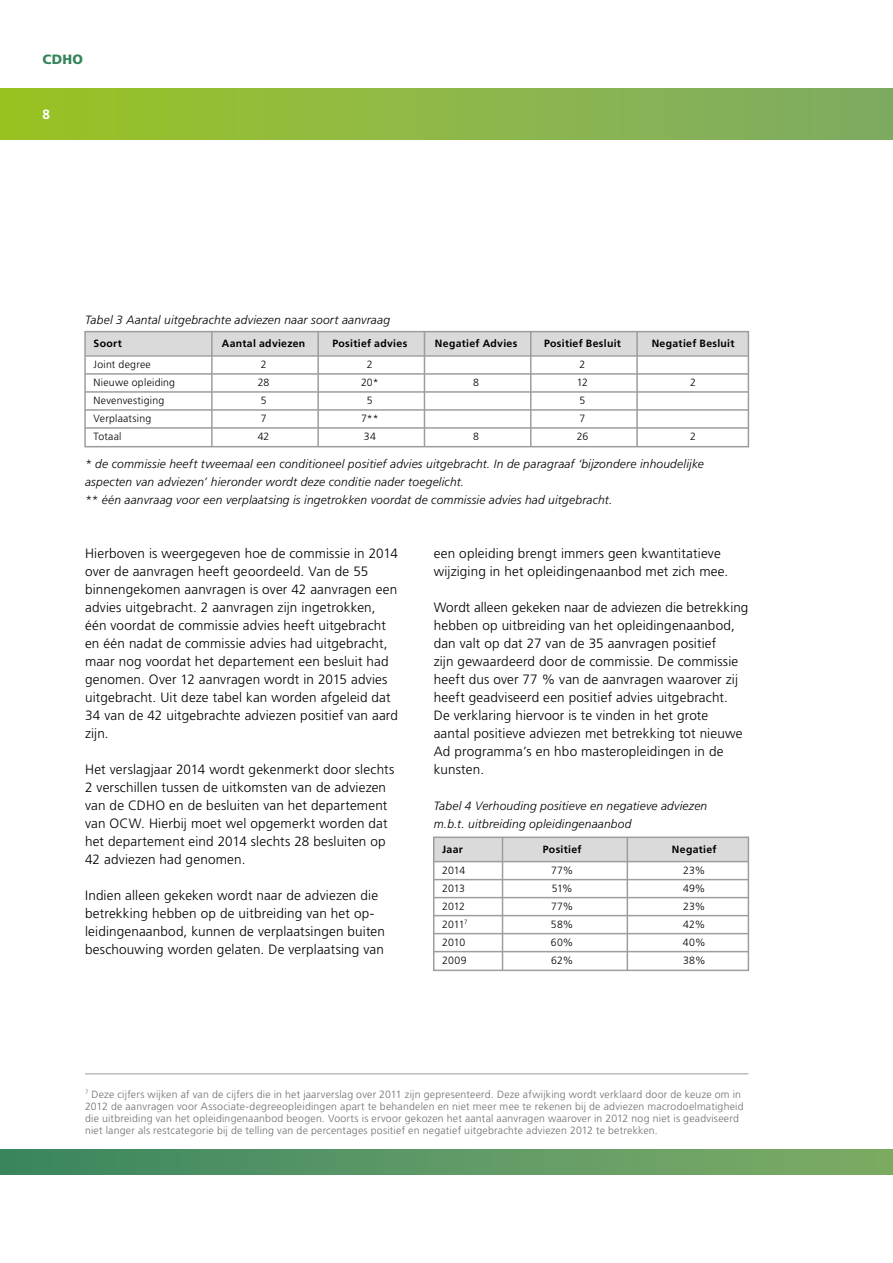
<style>
.page{position:relative;width:893px;height:1263px;background:#fff}
.page>*{position:absolute;margin:0;border:0;box-sizing:border-box;transform-origin:0 0}
.t1{font:300 13.5px/18px "Frutiger LT Std";letter-spacing:.01em;color:#000}
.t2{font:900 13.5px "Frutiger LT Std";color:#36845b}
.t3{font:700 13.5px "Frutiger LT Std";color:#fff}
.t4{font:italic 300 12px/18px "Frutiger LT Std";letter-spacing:.015em;color:#000}
.t5{font:300 10.5px/12px "Frutiger LT Std";letter-spacing:.02em;color:#706f6f}
.t6{font:300 10.5px "Frutiger LT Std";letter-spacing:.02em;color:#000}
.t7{font:700 10.5px "Frutiger LT Std";letter-spacing:.03em;color:#000}
</style>
<div class="page">
<div style="left:0;top:89px;width:893px;height:50px;background:linear-gradient(to right,#9bc325,#7fac66)"></div>
<div style="left:0;top:1149px;width:893px;height:25px;background:linear-gradient(to right,#3b8662,#7fac67)"></div>
<hr style="left:85px;top:1073px;width:663px;height:1px;background:#9d9d9c">
<div style="left:85px;top:332px;width:663px;height:23px;background:#dadada"></div>
<hr style="left:85px;top:355px;width:663px;height:2px;background:#9d9d9c">
<hr style="left:85px;top:373px;width:663px;height:2px;background:#9d9d9c">
<hr style="left:85px;top:391px;width:663px;height:2px;background:#9d9d9c">
<hr style="left:85px;top:409px;width:663px;height:2px;background:#9d9d9c">
<hr style="left:85px;top:427px;width:663px;height:2px;background:#9d9d9c">
<hr style="left:636px;top:332px;width:2px;height:115px;background:#9d9d9c">
<hr style="left:530px;top:332px;width:1px;height:115px;background:#9d9d9c">
<hr style="left:424px;top:332px;width:1px;height:115px;background:#9d9d9c">
<hr style="left:317px;top:332px;width:2px;height:115px;background:#9d9d9c">
<hr style="left:211px;top:332px;width:2px;height:115px;background:#9d9d9c">
<div style="left:84px;top:331px;width:665px;height:116px;border:2px solid #9d9d9c"></div>
<div style="left:434px;top:837px;width:314px;height:24px;background:#dadada"></div>
<hr style="left:434px;top:861px;width:314px;height:1px;background:#9d9d9c">
<hr style="left:434px;top:879px;width:314px;height:1px;background:#9d9d9c">
<hr style="left:434px;top:897px;width:314px;height:1px;background:#9d9d9c">
<hr style="left:434px;top:915px;width:314px;height:1px;background:#9d9d9c">
<hr style="left:434px;top:933px;width:314px;height:1px;background:#9d9d9c">
<hr style="left:434px;top:951px;width:314px;height:1px;background:#9d9d9c">
<hr style="left:502px;top:837px;width:1px;height:133px;background:#9d9d9c">
<hr style="left:627px;top:837px;width:1px;height:133px;background:#9d9d9c">
<div style="left:433px;top:836px;width:316px;height:135px;border:2px solid #9d9d9c"></div>
<p class="t2" style="left:43px;top:51px;width:42px">CDHO</p>
<p class="t3" style="left:43px;top:106px;width:9px">8</p>
<p class="t4" style="left:85px;top:311px;width:306px">Tabel 3 Aantal uitgebrachte adviezen naar soort aanvraag</p>
<p class="t7" style="left:94px;top:337px;width:30px">Soort</p>
<p class="t7" style="left:222px;top:337px;width:85px">Aantal adviezen</p>
<p class="t7" style="left:332px;top:337px;width:76px">Positief advies</p>
<p class="t7" style="left:435px;top:337px;width:84px">Negatief Advies</p>
<p class="t7" style="left:544px;top:337px;width:78px">Positief Besluit</p>
<p class="t7" style="left:652px;top:337px;width:84px">Negatief Besluit</p>
<p class="t6" style="left:94px;top:359px;width:59px">Joint degree</p>
<p class="t6" style="left:261px;top:359px;width:7px">2</p>
<p class="t6" style="left:367px;top:359px;width:7px">2</p>
<p class="t6" style="left:580px;top:359px;width:7px">2</p>
<p class="t6" style="left:94px;top:377px;width:83px">Nieuwe opleiding</p>
<p class="t6" style="left:258px;top:377px;width:13px">28</p>
<p class="t6" style="left:361px;top:377px;width:19px">20*</p>
<p class="t6" style="left:473px;top:377px;width:7px">8</p>
<p class="t6" style="left:577px;top:377px;width:13px">12</p>
<p class="t6" style="left:690px;top:377px;width:7px">2</p>
<p class="t6" style="left:94px;top:395px;width:72px">Nevenvestiging</p>
<p class="t6" style="left:261px;top:395px;width:7px">5</p>
<p class="t6" style="left:367px;top:395px;width:7px">5</p>
<p class="t6" style="left:580px;top:395px;width:7px">5</p>
<p class="t6" style="left:94px;top:413px;width:59px">Verplaatsing</p>
<p class="t6" style="left:261px;top:413px;width:7px">7</p>
<p class="t6" style="left:361px;top:413px;width:19px">7**</p>
<p class="t6" style="left:580px;top:413px;width:7px">7</p>
<p class="t6" style="left:94px;top:431px;width:29px">Totaal</p>
<p class="t6" style="left:258px;top:431px;width:13px">42</p>
<p class="t6" style="left:364px;top:431px;width:14px">34</p>
<p class="t6" style="left:473px;top:431px;width:7px">8</p>
<p class="t6" style="left:577px;top:431px;width:13px">26</p>
<p class="t6" style="left:690px;top:431px;width:7px">2</p>
<p class="t4" style="left:85px;top:455px;width:620px">* de commissie heeft tweemaal een conditioneel positief advies uitgebracht. In de paragraaf ‘bijzondere inhoudelijke aspecten van adviezen’ hieronder wordt deze conditie nader toegelicht.<br>** één aanvraag voor een verplaatsing is ingetrokken voordat de commissie advies had uitgebracht.</p>
<p class="t1" style="left:85px;top:545px;width:314px">Hierboven is weergegeven hoe de commissie in 2014 over de aanvragen heeft geoordeeld. Van de 55 binnengekomen aanvragen is over 42 aanvragen een advies uitgebracht. 2 aanvragen zijn ingetrokken, één voordat de commissie advies heeft uitgebracht en één nadat de commissie advies had uitgebracht, maar nog voordat het departement een besluit had genomen. Over 12 aanvragen wordt in 2015 advies uitgebracht. Uit deze tabel kan worden afgeleid dat 34 van de 42 uitgebrachte adviezen positief van aard zijn.</p>
<p class="t1" style="left:85px;top:760px;width:311px">Het verslagjaar 2014 wordt gekenmerkt door slechts 2 verschillen tussen de uitkomsten van de adviezen van de CDHO en de besluiten van het departement van OCW. Hierbij moet wel opgemerkt worden dat het departement eind 2014 slechts 28 besluiten op 42 adviezen had genomen.</p>
<p class="t1" style="left:85px;top:886px;width:302px">Indien alleen gekeken wordt naar de adviezen die betrekking hebben op de uitbreiding van het op&shy;leidingenaanbod, kunnen de verplaatsingen buiten beschouwing worden gelaten. De verplaatsing van</p>
<p class="t1" style="left:434px;top:545px;width:296px">een opleiding brengt immers geen kwantitatieve wijziging in het opleidingenaanbod met zich mee.</p>
<p class="t1" style="left:434px;top:599px;width:316px">Wordt alleen gekeken naar de adviezen die betrekking hebben op uitbreiding van het opleidingenaanbod, dan valt op dat 27 van de 35 aanvragen positief<br>zijn gewaardeerd door de commissie. De commissie heeft dus over 77 % van de aanvragen waarover zij heeft geadviseerd een positief advies uitgebracht.<br>De verklaring hiervoor is te vinden in het grote<br>aantal positieve adviezen met betrekking tot nieuwe Ad programma’s en hbo masteropleidingen in de kunsten.</p>
<p class="t4" style="left:434px;top:797px;width:275px">Tabel 4 Verhouding positieve en negatieve adviezen m.b.t. uitbreiding opleidingenaanbod</p>
<p class="t7" style="left:442px;top:843px;width:22px">Jaar</p>
<p class="t7" style="left:543px;top:843px;width:40px">Positief</p>
<p class="t7" style="left:672px;top:843px;width:46px">Negatief</p>
<p class="t6" style="left:442px;top:864px;width:24px">2014</p>
<p class="t6" style="left:551px;top:864px;width:24px">77%</p>
<p class="t6" style="left:683px;top:864px;width:24px">23%</p>
<p class="t6" style="left:442px;top:882px;width:24px">2013</p>
<p class="t6" style="left:552px;top:882px;width:23px">51%</p>
<p class="t6" style="left:683px;top:882px;width:24px">49%</p>
<p class="t6" style="left:442px;top:900px;width:24px">2012</p>
<p class="t6" style="left:551px;top:900px;width:24px">77%</p>
<p class="t6" style="left:683px;top:900px;width:24px">23%</p>
<p class="t6" style="left:442px;top:918px;width:27px">2011<sup>7</sup></p>
<p class="t6" style="left:551px;top:918px;width:24px">58%</p>
<p class="t6" style="left:683px;top:918px;width:24px">42%</p>
<p class="t6" style="left:442px;top:936px;width:25px">2010</p>
<p class="t6" style="left:551px;top:936px;width:24px">60%</p>
<p class="t6" style="left:683px;top:936px;width:24px">40%</p>
<p class="t6" style="left:442px;top:954px;width:26px">2009</p>
<p class="t6" style="left:551px;top:954px;width:24px">62%</p>
<p class="t6" style="left:683px;top:954px;width:24px">38%</p>
<p class="t5" style="left:85px;top:1088px;width:660px"><sup>7</sup> Deze cijfers wijken af van de cijfers die in het jaarverslag over 2011 zijn gepresenteerd. Deze afwijking wordt verklaard door de keuze om in 2012 de aanvragen voor Associate-degreeopleidingen apart te behandelen en niet meer mee te rekenen bij de adviezen macrodoelmatigheid die uitbreiding van het opleidingenaanbod beogen. Voorts is ervoor gekozen het aantal aanvragen waarover in 2012 nog niet is geadviseerd niet langer als restcategorie bij de telling van de percentages positief en negatief uitgebrachte adviezen 2012 te betrekken.</p>
</div>
